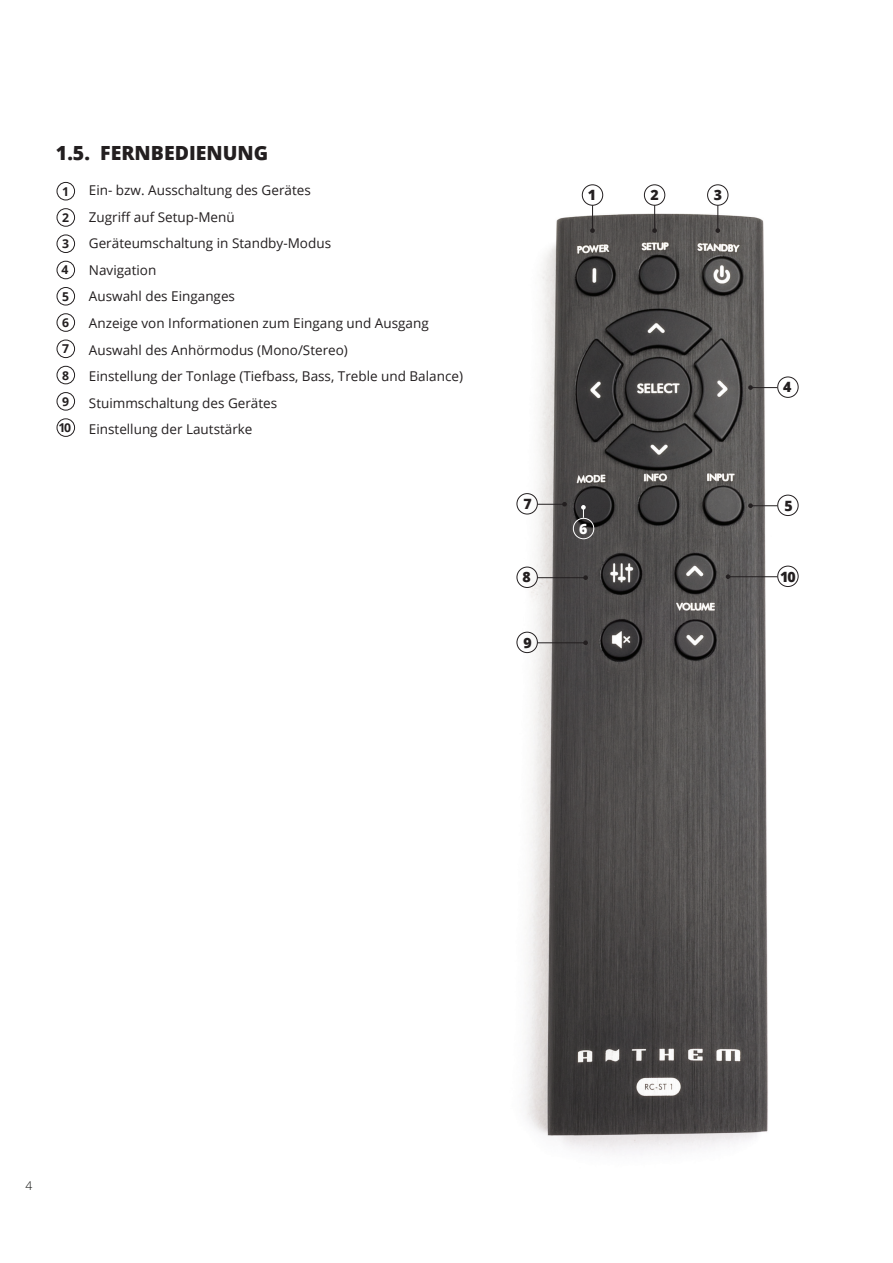
<style>
.page{position:relative;width:893px;height:1263px;background:#fff}
.page>*{position:absolute;margin:0;border:0;box-sizing:border-box;transform-origin:0 0}
.t1{font:800 19.5px "Open Sans";color:#231f20}
.t2{font:800 14.25px "Open Sans";color:#231f20}
.t3{font:800 14.25px "Open Sans";color:#fff}
.t4{font:13.5px/26.5px "Open Sans";color:#231f20}
.t5{font:700 12.15px/26.2px "Open Sans";color:#231f20;text-align:justify}
.t6{font:300 12px "Open Sans";color:#040503}
</style>
<div class="page">
<img style="left:516px;top:197px;width:283px;height:956px">
<div style="left:57px;top:182px;width:18px;height:18px;border:1px solid #231f20;border-radius:50%"></div>
<div style="left:57px;top:208px;width:18px;height:18px;border:1px solid #231f20;border-radius:50%"></div>
<div style="left:57px;top:235px;width:18px;height:18px;border:1px solid #231f20;border-radius:50%"></div>
<div style="left:57px;top:287px;width:18px;height:18px;border:1px solid #231f20;border-radius:50%"></div>
<div style="left:57px;top:261px;width:18px;height:18px;border:1px solid #231f20;border-radius:50%"></div>
<div style="left:57px;top:313px;width:18px;height:19px;border:1px solid #231f20;border-radius:50%"></div>
<div style="left:57px;top:340px;width:18px;height:18px;border:1px solid #231f20;border-radius:50%"></div>
<div style="left:57px;top:366px;width:18px;height:18px;border:1px solid #231f20;border-radius:50%"></div>
<div style="left:57px;top:392px;width:18px;height:18px;border:1px solid #231f20;border-radius:50%"></div>
<div style="left:57px;top:419px;width:18px;height:18px;border:1px solid #231f20;border-radius:50%"></div>
<div style="left:573px;top:518px;width:21px;height:21px;border:1px solid #fff;border-radius:50%"></div>
<svg style="left:581px;top:505px;width:5px;height:13px"></svg>
<div style="left:582px;top:184px;width:21px;height:22px;border:1px solid #231f20;border-radius:50%"></div>
<svg style="left:590px;top:205px;width:5px;height:28px"></svg>
<div style="left:644px;top:184px;width:21px;height:22px;border:1px solid #231f20;border-radius:50%"></div>
<svg style="left:652px;top:205px;width:5px;height:28px"></svg>
<div style="left:707px;top:184px;width:21px;height:22px;border:1px solid #231f20;border-radius:50%"></div>
<svg style="left:715px;top:205px;width:5px;height:28px"></svg>
<div style="left:777px;top:377px;width:21px;height:21px;border:1px solid #231f20;border-radius:50%"></div>
<svg style="left:748px;top:385px;width:29px;height:5px"></svg>
<div style="left:777px;top:495px;width:21px;height:21px;border:1px solid #231f20;border-radius:50%"></div>
<svg style="left:748px;top:503px;width:29px;height:5px"></svg>
<div style="left:517px;top:493px;width:21px;height:21px;border:1px solid #231f20;border-radius:50%"></div>
<div style="left:517px;top:567px;width:21px;height:21px;border:1px solid #231f20;border-radius:50%"></div>
<div style="left:517px;top:632px;width:21px;height:21px;border:1px solid #231f20;border-radius:50%"></div>
<svg style="left:538px;top:502px;width:29px;height:4px"></svg>
<hr style="left:538px;top:577px;width:47px;height:1px;background:#231f20">
<svg style="left:583px;top:575px;width:5px;height:5px"></svg>
<hr style="left:538px;top:642px;width:47px;height:1px;background:#231f20">
<svg style="left:583px;top:640px;width:5px;height:5px"></svg>
<div style="left:777px;top:566px;width:21px;height:21px;border:1px solid #231f20;border-radius:50%"></div>
<hr style="left:729px;top:576px;width:48px;height:1px;background:#231f20">
<svg style="left:726px;top:574px;width:4px;height:5px"></svg>
<h1 class="t1" style="left:56px;top:139px;width:214px">1.5. FERNBEDIENUNG</h1>
<p class="t4" style="left:89px;top:177px;width:376px">Ein- bzw. Ausschaltung des Gerätes<br>Zugriff auf Setup-Menü<br>Geräteumschaltung in Standby-Modus<br>Navigation<br>Auswahl des Einganges<br>Anzeige von Informationen zum Eingang und Ausgang Auswahl des Anhörmodus (Mono/Stereo)<br>Einstellung der Tonlage (Tiefbass, Bass, Treble und Balance)<br>Stuimmschaltung des Gerätes<br>Einstellung der Lautstärke</p>
<p class="t5" style="left:62px;top:178px;width:8px">1<br>2<br>3</p>
<p class="t5" style="left:62px;top:256px;width:8px">4</p>
<p class="t5" style="left:62px;top:283px;width:8px">5</p>
<p class="t5" style="left:59px;top:309px;width:14px;text-align:left">6<br>7<br>8<br>9<br>10</p>
<p class="t2" style="left:588px;top:185px;width:10px">1</p>
<p class="t2" style="left:650px;top:185px;width:10px">2</p>
<p class="t2" style="left:714px;top:185px;width:10px">3</p>
<p class="t2" style="left:783px;top:377px;width:10px">4</p>
<p class="t2" style="left:524px;top:494px;width:10px">7</p>
<p class="t2" style="left:784px;top:495px;width:10px">5</p>
<p class="t2" style="left:522px;top:567px;width:10px">8</p>
<p class="t2" style="left:524px;top:632px;width:10px">9</p>
<p class="t3" style="left:579px;top:518px;width:10px">6</p>
<p class="t2" style="left:780px;top:566px;width:17px">10</p>
<p class="t6" style="left:26px;top:1177px;width:8px">4</p>
</div>
